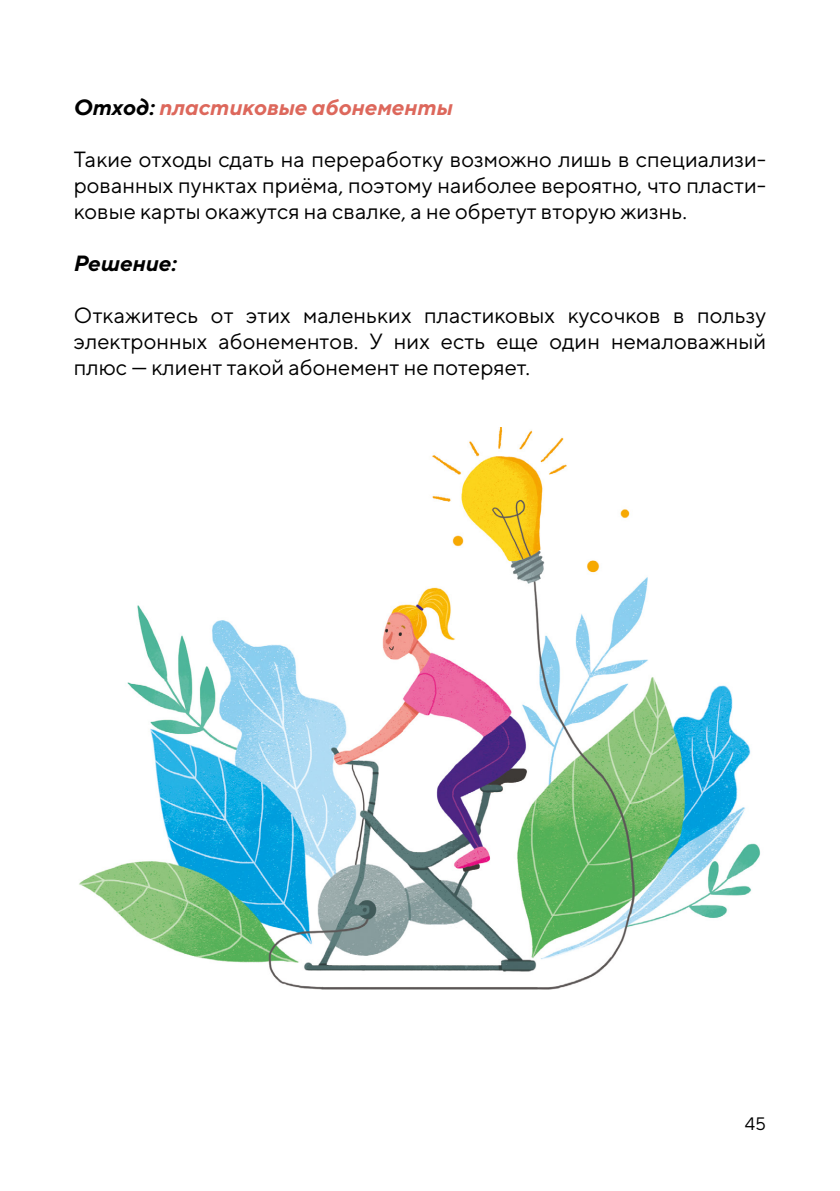
<style>
.page{position:relative;width:840px;height:1191px;background:#fff}
.page>*{position:absolute;margin:0;border:0;box-sizing:border-box;transform-origin:0 0}
.t1{font:22px/26px "TT Norms";color:#000;text-align:justify}
.t2{font:italic 700 22px "TT Norms";color:#dd685c}
.t3{font:italic 700 22px "TT Norms";color:#000}
.t4{font:18px "TT Norms";color:#000}
.s1{color:#000}
</style>
<div class="page">
<img style="left:79px;top:427px;width:682px;height:563px">
<p class="t2" style="left:74px;top:94px;width:380px"><span class="s1">Отход:</span> пластиковые абонементы</p>
<p class="t1" style="left:74px;top:146px;width:693px">Такие отходы сдать на переработку возможно лишь в специализи&shy;рованных пунктах приёма, поэтому наиболее вероятно, что пласти&shy;ковые карты окажутся на свалке, а не обретут вторую жизнь.</p>
<p class="t3" style="left:74px;top:250px;width:104px">Решение:</p>
<p class="t1" style="left:74px;top:302px;width:693px">Откажитесь от этих маленьких пластиковых кусочков в пользу электронных абонементов. У них есть еще один немаловажный плюс — клиент такой абонемент не потеряет.</p>
<p class="t4" style="left:744px;top:1112px;width:23px">45</p>
</div>
